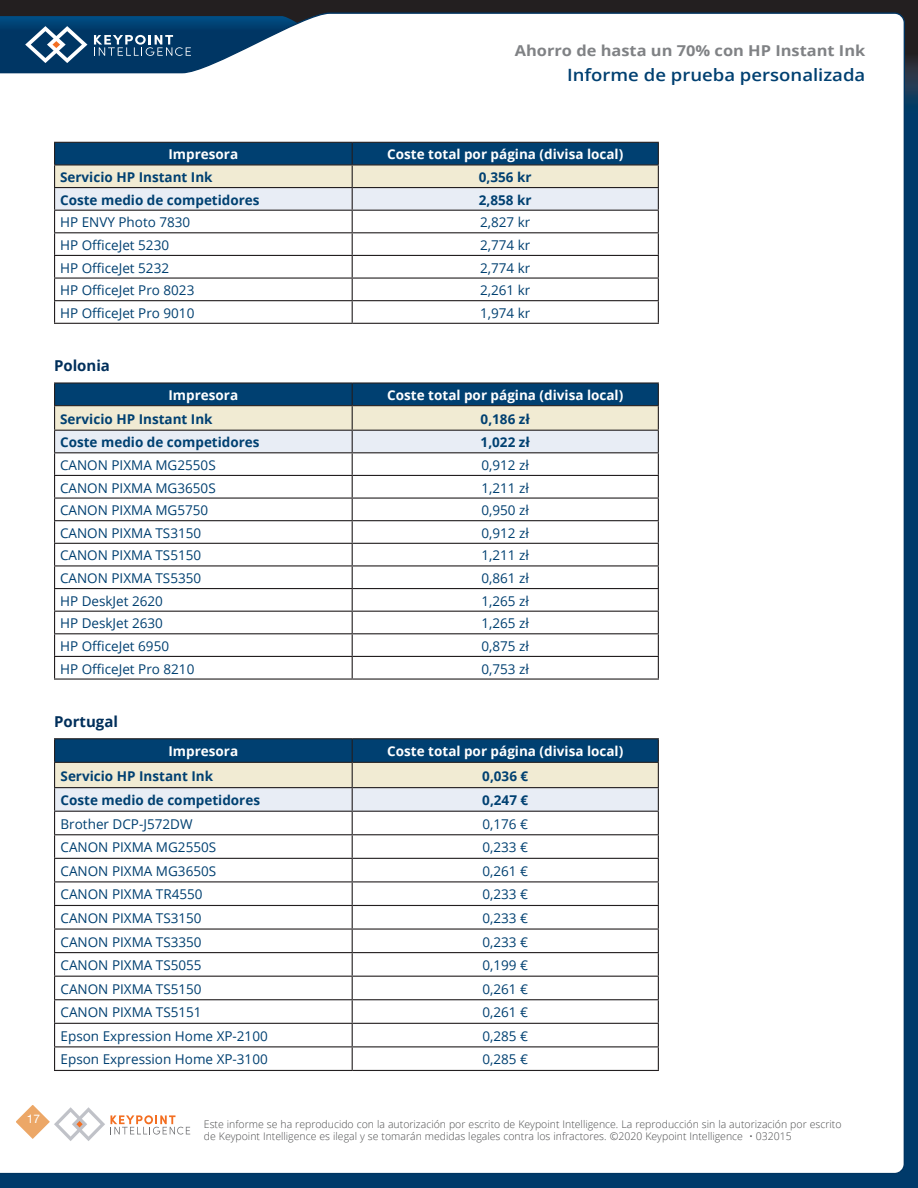
<style>
.page{position:relative;width:918px;height:1188px;background:#fff}
.page>*{position:absolute;margin:0;border:0;box-sizing:border-box;transform-origin:0 0}
.t1{font:600 16.95px "Open Sans";color:#004071;scale:1.09 1}
.t2{font:700 15px "Open Sans";color:#808285;scale:1.09 1}
.CTR_TABLE_HEAD_LEFT{font:700 15px "Open Sans";color:#002f5b}
.CTR_TABLE_TITLE{font:13.5px "Open Sans";color:#004071}
.CTR_TABLE_TITLE-2{font:700 13.5px "Open Sans";color:#004071}
.CTR_TABLE_HEAD_WHITE{font:700 13.5px "Open Sans";color:#fff}
.t3{font:11.85px "Helvetica Neue LT Pro";color:#fff}
.t4{font:300 10.5px/12px "Open Sans";color:#4b4c4d}
</style>
<div class="page">
<div style="left:0;top:60px;width:918px;height:1128px;background:#003a6a"></div>
<div style="left:0;top:0;width:918px;height:72px;background:#231f20"></div>
<svg style="left:906px;top:58px;width:12px;height:42px"></svg>
<div style="left:0;top:12px;width:906px;height:1161px;background:#fff"></div>
<svg style="left:0;top:16px;width:353px;height:69px;background:#7292ac"></svg>
<svg style="left:9px;top:1098px;width:181px;height:47px;background:#f7eee7"></svg>
<svg style="left:54px;top:142px;width:605px;height:181px;background:#d0d7db"></svg>
<hr style="left:54px;top:323px;width:298px;height:1px;background:#231f20">
<hr style="left:352px;top:323px;width:307px;height:1px;background:#231f20">
<hr style="left:54px;top:382px;width:298px;height:2px;background:#231f20">
<hr style="left:352px;top:382px;width:307px;height:2px;background:#231f20">
<svg style="left:54px;top:383px;width:605px;height:295px;background:#dadee0"></svg>
<hr style="left:54px;top:678px;width:298px;height:2px;background:#231f20">
<hr style="left:352px;top:678px;width:307px;height:2px;background:#231f20">
<hr style="left:54px;top:738px;width:298px;height:1px;background:#231f20">
<hr style="left:352px;top:738px;width:307px;height:1px;background:#231f20">
<svg style="left:54px;top:739px;width:605px;height:331px;background:#dfe3e5"></svg>
<hr style="left:54px;top:1070px;width:298px;height:1px;background:#231f20">
<hr style="left:352px;top:1070px;width:307px;height:1px;background:#231f20">
<p class="t2" style="left:515px;top:40px;width:323px">Ahorro de hasta un 70% con HP Instant Ink</p>
<p class="t1" style="left:567px;top:63px;width:275px">Informe de prueba personalizada</p>
<p class="CTR_TABLE_HEAD_WHITE" style="left:169px;top:145px;width:71px">Impresora</p>
<p class="CTR_TABLE_HEAD_WHITE" style="left:387px;top:145px;width:238px">Coste total por página (divisa local)</p>
<p class="CTR_TABLE_TITLE-2" style="left:60px;top:168px;width:154px">Servicio HP Instant Ink</p>
<p class="CTR_TABLE_TITLE-2" style="left:479px;top:168px;width:54px">0,356 kr</p>
<p class="CTR_TABLE_TITLE-2" style="left:60px;top:190px;width:201px">Coste medio de competidores</p>
<p class="CTR_TABLE_TITLE-2" style="left:479px;top:190px;width:54px">2,858 kr</p>
<p class="CTR_TABLE_TITLE" style="left:60px;top:213px;width:132px">HP ENVY Photo 7830</p>
<p class="CTR_TABLE_TITLE" style="left:480px;top:213px;width:52px">2,827 kr</p>
<p class="CTR_TABLE_TITLE" style="left:60px;top:236px;width:111px">HP OfficeJet 5230</p>
<p class="CTR_TABLE_TITLE" style="left:480px;top:236px;width:52px">2,774 kr</p>
<p class="CTR_TABLE_TITLE" style="left:60px;top:258px;width:111px">HP OfficeJet 5232</p>
<p class="CTR_TABLE_TITLE" style="left:480px;top:258px;width:52px">2,774 kr</p>
<p class="CTR_TABLE_TITLE" style="left:60px;top:281px;width:136px">HP OfficeJet Pro 8023</p>
<p class="CTR_TABLE_TITLE" style="left:480px;top:281px;width:52px">2,261 kr</p>
<p class="CTR_TABLE_TITLE" style="left:60px;top:304px;width:136px">HP OfficeJet Pro 9010</p>
<p class="CTR_TABLE_TITLE" style="left:480px;top:304px;width:52px">1,974 kr</p>
<p class="CTR_TABLE_HEAD_LEFT" style="left:54px;top:355px;width:58px">Polonia</p>
<p class="CTR_TABLE_HEAD_WHITE" style="left:169px;top:386px;width:71px">Impresora</p>
<p class="CTR_TABLE_HEAD_WHITE" style="left:387px;top:386px;width:238px">Coste total por página (divisa local)</p>
<p class="CTR_TABLE_TITLE-2" style="left:60px;top:409px;width:154px">Servicio HP Instant Ink</p>
<p class="CTR_TABLE_TITLE-2" style="left:481px;top:409px;width:51px">0,186 zł</p>
<p class="CTR_TABLE_TITLE-2" style="left:60px;top:433px;width:201px">Coste medio de competidores</p>
<p class="CTR_TABLE_TITLE-2" style="left:481px;top:433px;width:51px">1,022 zł</p>
<p class="CTR_TABLE_TITLE" style="left:60px;top:456px;width:157px">CANON PIXMA MG2550S</p>
<p class="CTR_TABLE_TITLE" style="left:482px;top:456px;width:49px">0,912 zł</p>
<p class="CTR_TABLE_TITLE" style="left:60px;top:478px;width:157px">CANON PIXMA MG3650S</p>
<p class="CTR_TABLE_TITLE" style="left:482px;top:478px;width:49px">1,211 zł</p>
<p class="CTR_TABLE_TITLE" style="left:60px;top:501px;width:150px">CANON PIXMA MG5750</p>
<p class="CTR_TABLE_TITLE" style="left:482px;top:501px;width:49px">0,950 zł</p>
<p class="CTR_TABLE_TITLE" style="left:60px;top:524px;width:143px">CANON PIXMA TS3150</p>
<p class="CTR_TABLE_TITLE" style="left:482px;top:524px;width:49px">0,912 zł</p>
<p class="CTR_TABLE_TITLE" style="left:60px;top:546px;width:143px">CANON PIXMA TS5150</p>
<p class="CTR_TABLE_TITLE" style="left:482px;top:546px;width:49px">1,211 zł</p>
<p class="CTR_TABLE_TITLE" style="left:60px;top:569px;width:143px">CANON PIXMA TS5350</p>
<p class="CTR_TABLE_TITLE" style="left:482px;top:569px;width:49px">0,861 zł</p>
<p class="CTR_TABLE_TITLE" style="left:60px;top:592px;width:104px">HP DeskJet 2620</p>
<p class="CTR_TABLE_TITLE" style="left:482px;top:592px;width:49px">1,265 zł</p>
<p class="CTR_TABLE_TITLE" style="left:60px;top:614px;width:104px">HP DeskJet 2630</p>
<p class="CTR_TABLE_TITLE" style="left:482px;top:614px;width:49px">1,265 zł</p>
<p class="CTR_TABLE_TITLE" style="left:60px;top:637px;width:111px">HP OfficeJet 6950</p>
<p class="CTR_TABLE_TITLE" style="left:482px;top:637px;width:49px">0,875 zł</p>
<p class="CTR_TABLE_TITLE" style="left:60px;top:659px;width:136px">HP OfficeJet Pro 8210</p>
<p class="CTR_TABLE_TITLE" style="left:482px;top:659px;width:49px">0,753 zł</p>
<p class="CTR_TABLE_HEAD_LEFT" style="left:54px;top:711px;width:65px">Portugal</p>
<p class="CTR_TABLE_HEAD_WHITE" style="left:169px;top:742px;width:71px">Impresora</p>
<p class="CTR_TABLE_HEAD_WHITE" style="left:387px;top:742px;width:238px">Coste total por página (divisa local)</p>
<p class="CTR_TABLE_TITLE-2" style="left:61px;top:766px;width:154px">Servicio HP Instant Ink</p>
<p class="CTR_TABLE_TITLE-2" style="left:482px;top:766px;width:47px">0,036 €</p>
<p class="CTR_TABLE_TITLE-2" style="left:61px;top:791px;width:201px">Coste medio de competidores</p>
<p class="CTR_TABLE_TITLE-2" style="left:482px;top:791px;width:47px">0,247 €</p>
<p class="CTR_TABLE_TITLE" style="left:61px;top:815px;width:134px">Brother DCP-J572DW</p>
<p class="CTR_TABLE_TITLE" style="left:482px;top:815px;width:47px">0,176 €</p>
<p class="CTR_TABLE_TITLE" style="left:61px;top:838px;width:157px">CANON PIXMA MG2550S</p>
<p class="CTR_TABLE_TITLE" style="left:482px;top:838px;width:47px">0,233 €</p>
<p class="CTR_TABLE_TITLE" style="left:61px;top:862px;width:157px">CANON PIXMA MG3650S</p>
<p class="CTR_TABLE_TITLE" style="left:482px;top:862px;width:47px">0,261 €</p>
<p class="CTR_TABLE_TITLE" style="left:61px;top:885px;width:144px">CANON PIXMA TR4550</p>
<p class="CTR_TABLE_TITLE" style="left:482px;top:885px;width:47px">0,233 €</p>
<p class="CTR_TABLE_TITLE" style="left:61px;top:909px;width:143px">CANON PIXMA TS3150</p>
<p class="CTR_TABLE_TITLE" style="left:482px;top:909px;width:47px">0,233 €</p>
<p class="CTR_TABLE_TITLE" style="left:61px;top:932px;width:143px">CANON PIXMA TS3350</p>
<p class="CTR_TABLE_TITLE" style="left:482px;top:932px;width:47px">0,233 €</p>
<p class="CTR_TABLE_TITLE" style="left:61px;top:956px;width:143px">CANON PIXMA TS5055</p>
<p class="CTR_TABLE_TITLE" style="left:482px;top:956px;width:47px">0,199 €</p>
<p class="CTR_TABLE_TITLE" style="left:61px;top:980px;width:143px">CANON PIXMA TS5150</p>
<p class="CTR_TABLE_TITLE" style="left:482px;top:980px;width:47px">0,261 €</p>
<p class="CTR_TABLE_TITLE" style="left:61px;top:1003px;width:143px">CANON PIXMA TS5151</p>
<p class="CTR_TABLE_TITLE" style="left:482px;top:1003px;width:47px">0,261 €</p>
<p class="CTR_TABLE_TITLE" style="left:61px;top:1027px;width:209px">Epson Expression Home XP-2100</p>
<p class="CTR_TABLE_TITLE" style="left:482px;top:1027px;width:47px">0,285 €</p>
<p class="CTR_TABLE_TITLE" style="left:61px;top:1050px;width:209px">Epson Expression Home XP-3100</p>
<p class="CTR_TABLE_TITLE" style="left:482px;top:1050px;width:47px">0,285 €</p>
<p class="t3" style="left:27px;top:1112px;width:15px">17</p>
<p class="t4" style="left:204px;top:1118px;width:639px">Este informe se ha reproducido con la autorización por escrito de Keypoint Intelligence. La reproducción sin la autorización por escrito de Keypoint Intelligence es ilegal y se tomarán medidas legales contra los infractores. ©2020 Keypoint Intelligence • 032015</p>
</div>
